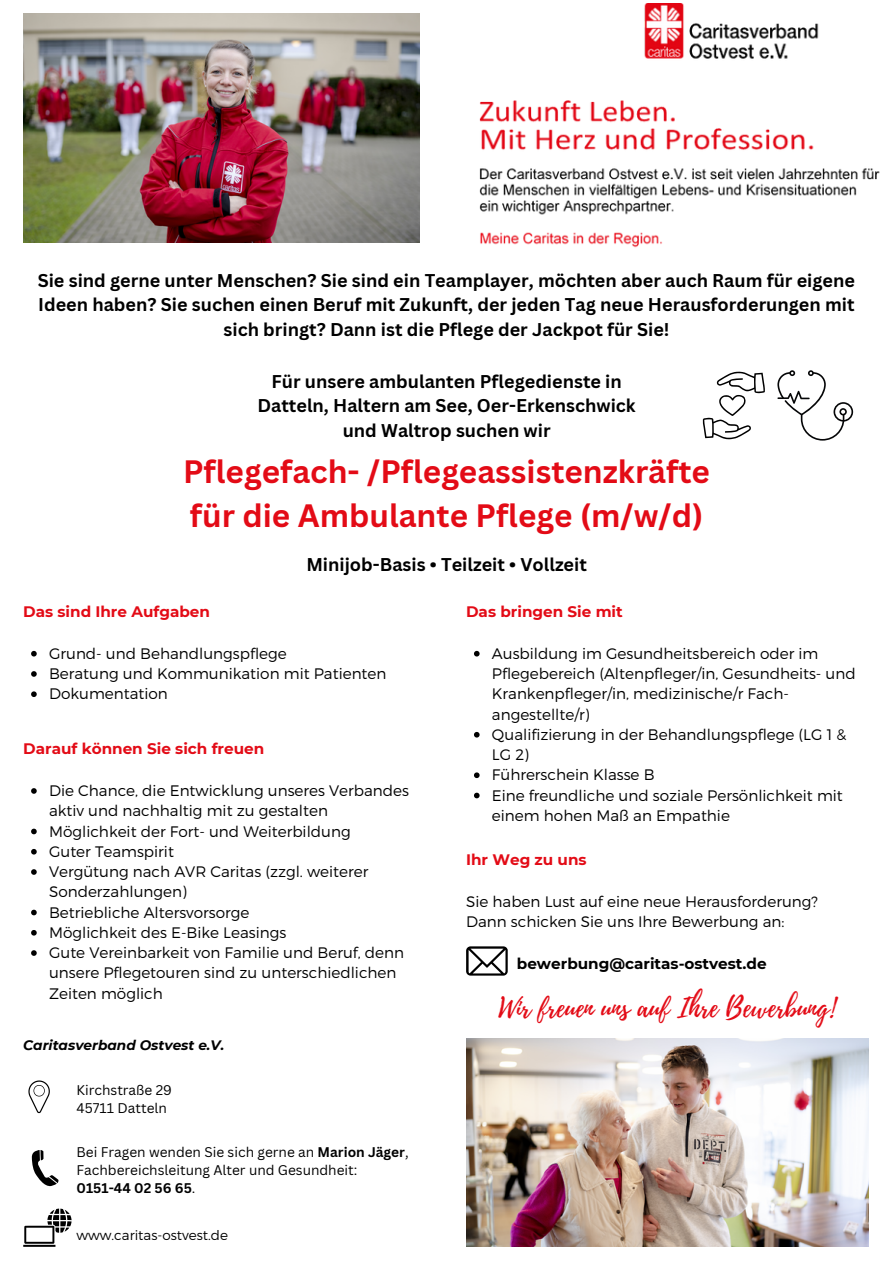
<style>
.page{position:relative;width:894px;height:1264px;background:#fff}
.page>*{position:absolute;margin:0;border:0;box-sizing:border-box;transform-origin:0 0}
.t1{font:700 31.5px/43.8px "Canva Sans";color:#e30b16}
.t2{font:27px "Playlist Script";color:#e30b16}
.t3{font:700 18px/24.8px "Canva Sans";color:#000;text-align:center}
.t4{font:300 15.15px/20.2px "Montserrat";color:#000}
.t5{font:700 15.15px "Montserrat";color:#e30b16}
.t6{font:700 15.15px "Montserrat";color:#000}
.t7{font:13.65px/18px "Canva Sans";color:#000}
.t8{font:italic 700 13.65px "Montserrat";color:#000}
.t9{font:700 13.65px "Canva Sans";color:#000}
.t10{font:300 13.5px "Montserrat";color:#000}
.s1{font-weight:700}
.s2{font-weight:400}
</style>
<div class="page">
<img style="left:479px;top:4px;width:401px;height:244px">
<svg style="left:466px;top:946px;width:41px;height:29px"></svg>
<img style="left:23px;top:14px;width:396px;height:228px">
<img style="left:466px;top:1038px;width:401px;height:208px">
<svg style="left:777px;top:370px;width:75px;height:70px"></svg>
<svg style="left:702px;top:371px;width:62px;height:68px"></svg>
<svg style="left:31px;top:651px;width:6px;height:5px"></svg>
<svg style="left:31px;top:671px;width:6px;height:5px"></svg>
<svg style="left:31px;top:691px;width:6px;height:6px"></svg>
<svg style="left:474px;top:651px;width:5px;height:5px"></svg>
<svg style="left:474px;top:732px;width:5px;height:5px"></svg>
<svg style="left:474px;top:772px;width:5px;height:6px"></svg>
<svg style="left:474px;top:792px;width:5px;height:6px"></svg>
<svg style="left:31px;top:788px;width:6px;height:5px"></svg>
<svg style="left:31px;top:828px;width:6px;height:6px"></svg>
<svg style="left:31px;top:849px;width:6px;height:5px"></svg>
<svg style="left:31px;top:869px;width:6px;height:5px"></svg>
<svg style="left:31px;top:909px;width:6px;height:6px"></svg>
<svg style="left:31px;top:930px;width:6px;height:5px"></svg>
<svg style="left:31px;top:950px;width:6px;height:5px"></svg>
<svg style="left:28px;top:1080px;width:22px;height:33px"></svg>
<svg style="left:23px;top:1208px;width:49px;height:38px"></svg>
<svg style="left:32px;top:1150px;width:27px;height:36px"></svg>
<h3 class="t3" style="left:38px;top:267px;width:818px">Sie sind gerne unter Menschen? Sie sind ein Teamplayer, möchten aber auch Raum für eigene<br>Ideen haben? Sie suchen einen Beruf mit Zukunft, der jeden Tag neue Herausforderungen mit sich bringt? Dann ist die Pflege der Jackpot für Sie!</h3>
<h5 class="t3" style="left:257px;top:368px;width:379px">Für unsere ambulanten Pflegedienste in<br>Datteln, Haltern am See, Oer-Erkenschwick und Waltrop suchen wir</h5>
<h1 class="t1" style="left:183px;top:448px;width:528px">Pflegefach- /Pflegeassistenzkräfte für die Ambulante Pflege (m/w/d)</h1>
<p class="t3" style="left:306px;top:552px;width:282px">Minijob-Basis • Teilzeit • Vollzeit</p>
<h5 class="t5" style="left:23px;top:602px;width:188px">Das sind Ihre Aufgaben</h5>
<h5 class="t4" style="left:49px;top:642px;width:239px">Grund- und Behandlungspflege</h5>
<h4 class="t4" style="left:49px;top:662px;width:339px">Beratung und Kommunikation mit Patienten</h4>
<h5 class="t4" style="left:49px;top:683px;width:120px">Dokumentation</h5>
<h4 class="t5" style="left:23px;top:739px;width:242px">Darauf können Sie sich freuen</h4>
<h5 class="t4" style="left:49px;top:779px;width:361px">Die Chance, die Entwicklung unseres Verbandes aktiv und nachhaltig mit zu gestalten</h5>
<h5 class="t4" style="left:49px;top:820px;width:303px">Möglichkeit der Fort- und Weiterbildung</h5>
<h5 class="t4" style="left:49px;top:840px;width:126px">Guter Teamspirit</h5>
<h5 class="t4" style="left:49px;top:860px;width:320px">Vergütung nach AVR Caritas (zzgl. weiterer<br>Sonderzahlungen)</h5>
<h4 class="t4" style="left:49px;top:901px;width:202px">Betriebliche Altersvorsorge</h4>
<h5 class="t4" style="left:49px;top:921px;width:239px">Möglichkeit des E-Bike Leasings</h5>
<h4 class="t4" style="left:49px;top:941px;width:356px">Gute Vereinbarkeit von Familie und Beruf, denn unsere Pflegetouren sind zu unterschiedlichen<br>Zeiten möglich</h4>
<h4 class="t8" style="left:23px;top:1037px;width:202px">Caritasverband Ostvest e.V.</h4>
<h4 class="t7" style="left:77px;top:1080px;width:97px">Kirchstraße 29</h4>
<p class="t7" style="left:77px;top:1098px;width:92px">45711 Datteln</p>
<p class="t7" style="left:77px;top:1142px;width:333px">Bei Fragen wenden Sie sich gerne an <span class="s1">Marion Jäger</span>,<br>Fachbereichsleitung Alter und Gesundheit:</p>
<p class="t9" style="left:77px;top:1178px;width:120px">0151-44 02 56 65<span class="s2">.</span></p>
<h2 class="t10" style="left:77px;top:1225px;width:153px">www.caritas-ostvest.de</h2>
<h5 class="t5" style="left:466px;top:602px;width:158px">Das bringen Sie mit</h5>
<h5 class="t4" style="left:492px;top:642px;width:365px">Ausbildung im Gesundheitsbereich oder im Pflegebereich (Altenpfleger/in, Gesundheits- und Krankenpfleger/in, medizinische/r Fach&shy;angestellte/r)</h5>
<h5 class="t4" style="left:492px;top:723px;width:356px">Qualifizierung in der Behandlungspflege (LG 1 &amp;<br>LG 2)</h5>
<h5 class="t4" style="left:492px;top:764px;width:164px">Führerschein Klasse B</h5>
<h5 class="t4" style="left:492px;top:784px;width:352px">Eine freundliche und soziale Persönlichkeit mit einem hohen Maß an Empathie</h5>
<p class="t5" style="left:466px;top:850px;width:122px">Ihr Weg zu uns</p>
<h3 class="t4" style="left:466px;top:890px;width:353px">Sie haben Lust auf eine neue Herausforderung?<br>Dann schicken Sie uns Ihre Bewerbung an:</h3>
<h3 class="t6" style="left:516px;top:954px;width:251px">bewerbung@caritas-ostvest.de</h3>
<h5 class="t2" style="left:498px;top:988px;width:338px">Wir freuen uns auf Ihre Bewerbung!</h5>
</div>
